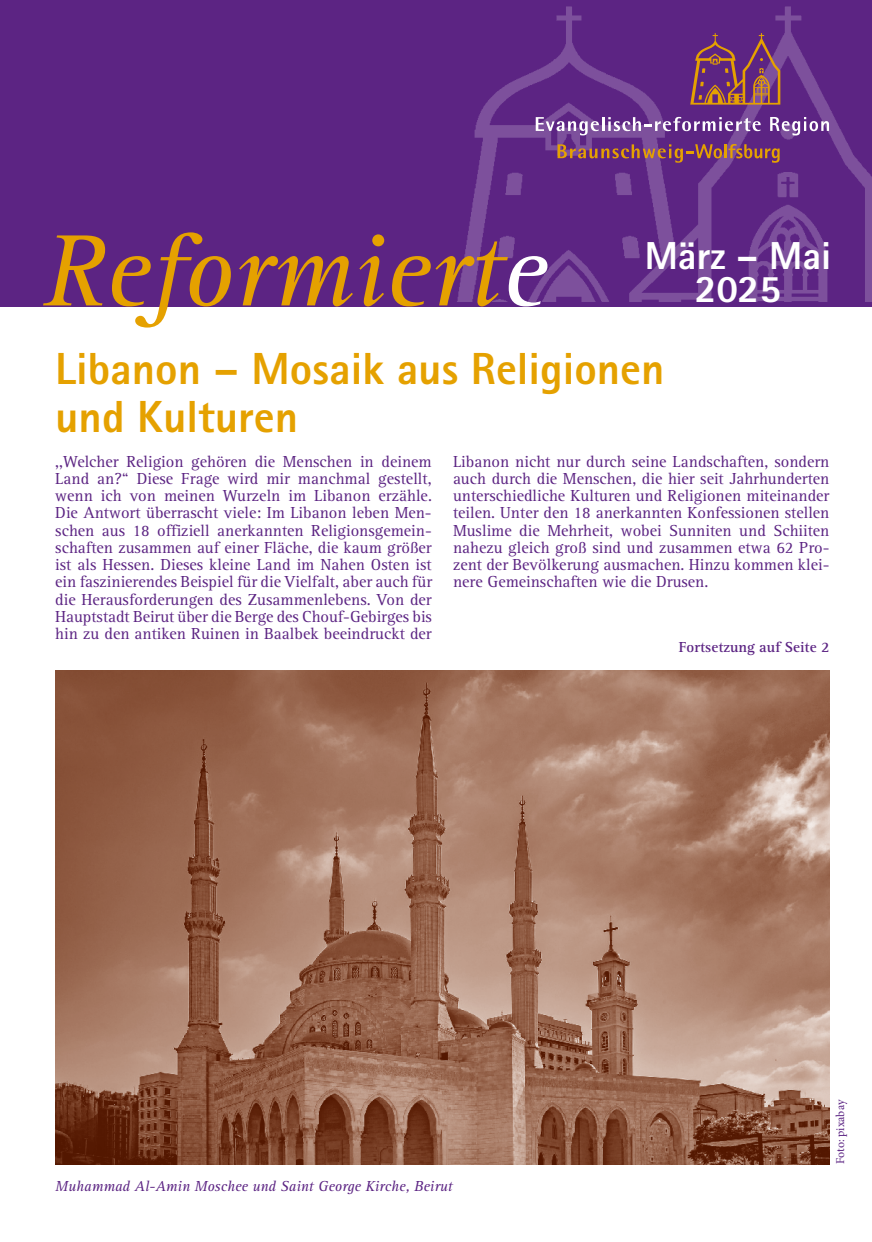
<style>
.page{position:relative;width:872px;height:1242px;background:#fff}
.page>*{position:absolute;margin:0;border:0;box-sizing:border-box;transform-origin:0 0}
.t1{font:italic 105px "Rotis Serif";color:#e5a100}
.t2{font:800 45px/48px "Rotis Sans Serif";color:#e5a100}
.t3{font:800 39px/33px "Rotis Sans Serif";color:#fff;text-align:center}
.t4{font:16.5px/17.2px "Rotis Serif";color:#5c2483;text-align:justify}
.t5{font:italic 15px "Rotis Serif";color:#5c2483}
.t6{font:700 15px "Rotis Serif";color:#5c2483}
.t7{font:12px "Minion Pro";letter-spacing:-.01em;color:#5c2483}
.s1{color:#fff}
</style>
<div class="page">
<div style="left:0;top:0;width:872px;height:307px;background:#5c2483"></div>
<img style="left:457px;top:6px;width:415px;height:296px">
<svg style="left:770px;top:117px;width:59px;height:18px"></svg>
<svg style="left:690px;top:33px;width:90px;height:72px"></svg>
<svg style="left:557px;top:144px;width:222px;height:19px"></svg>
<svg style="left:536px;top:117px;width:224px;height:18px"></svg>
<img style="left:55px;top:670px;width:774px;height:494px">
<h1 class="t1" style="left:43px;top:212px;width:505px">Reformiert<span class="s1">e</span></h1>
<h3 class="t3" style="left:644px;top:239px;width:188px">März – Mai<br>2025</h3>
<h2 class="t2" style="left:55px;top:344px;width:610px">Libanon – Mosaik aus Religionen und Kulturen</h2>
<p class="t4" style="left:55px;top:453px;width:378px">,,Welcher Religion gehören die Menschen in deinem Land an?“ Diese Frage wird mir manchmal gestellt, wenn ich von meinen Wurzeln im Libanon erzähle.<br>Die Antwort überrascht viele: Im Libanon leben Men&shy;schen aus 18 offiziell anerkannten Religionsgemein&shy;schaften zusammen auf einer Fläche, die kaum größer ist als Hessen. Dieses kleine Land im Nahen Osten ist ein faszinierendes Beispiel für die Vielfalt, aber auch für die Herausforderungen des Zusammenlebens. Von der Hauptstadt Beirut über die Berge des Chouf-Gebirges bis hin zu den antiken Ruinen in Baalbek beeindruckt der</p>
<p class="t4" style="left:453px;top:453px;width:378px">Libanon nicht nur durch seine Landschaften, sondern auch durch die Menschen, die hier seit Jahrhunderten unterschiedliche Kulturen und Religionen miteinander teilen. Unter den 18 anerkannten Konfessionen stellen Muslime die Mehrheit, wobei Sunniten und Schiiten nahezu gleich groß sind und zusammen etwa 62 Pro&shy;zent der Bevölkerung ausmachen. Hinzu kommen klei&shy;nere Gemeinschaften wie die Drusen.</p>
<p class="t6" style="left:679px;top:638px;width:152px">Fortsetzung auf Seite 2</p>
<p class="t5" style="left:55px;top:1177px;width:399px">Muhammad Al-Amin Moschee und Saint George Kirche, Beirut</p>
<p class="t7" style="left:832px;top:1164px;width:66px;rotate:-90deg">Foto: pixabay</p>
</div>
